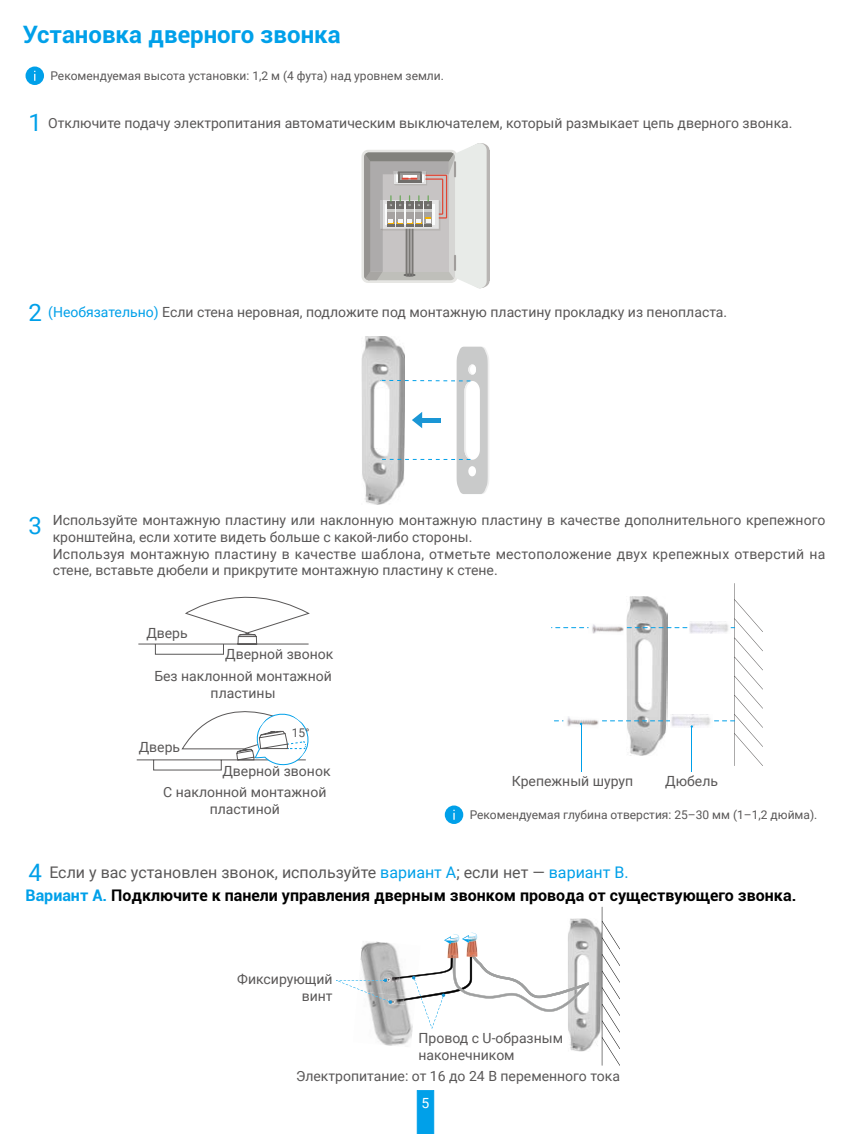
<style>
.page{position:relative;width:851px;height:1134px;background:#fff}
.page>*{position:absolute;margin:0;border:0;box-sizing:border-box;transform-origin:0 0}
.t1{font:700 24px "Roboto";color:#00a0e9}
.t2{font:700 16px/22.8px "Roboto";color:#000}
.t3{font:14px/16.8px "Roboto";color:#595757}
.t4{font:14px "Roboto";color:#fff}
.t5{font:12px "Roboto";color:#595757}
.s1{font-size:24px;color:#00a0e9}
.s2{color:#00a0e9}
.s3{font-weight:400;font-size:24px;color:#00a0e9}
.s4{font-weight:400;color:#595757}
.s5{font-weight:400;color:#00a0e9}
</style>
<div class="page">
<svg style="left:417px;top:1090px;width:17px;height:44px"></svg>
<div style="left:26px;top:67px;width:18px;height:18px;background:#00a0e9;border-radius:50%"></div>
<div style="left:361px;top:150px;width:96px;height:133px;background:#e6e6e3;border-radius:7px"></div>
<svg style="left:364px;top:143px;width:125px;height:146px"></svg>
<img style="left:361px;top:336px;width:40px;height:168px">
<svg style="left:380px;top:347px;width:109px;height:147px"></svg>
<hr style="left:580px;top:725px;width:1px;height:47px;background:#00a0e9">
<hr style="left:691px;top:727px;width:1px;height:45px;background:#00a0e9">
<svg style="left:136px;top:583px;width:627px;height:187px"></svg>
<svg style="left:444px;top:805px;width:19px;height:19px"></svg>
<svg style="left:336px;top:906px;width:284px;height:160px"></svg>
<h1 class="t1" style="left:23px;top:18px;width:319px">Установка дверного звонка</h1>
<p class="t5" style="left:50px;top:67px;width:395px">Рекомендуемая высота установки: 1,2 м (4 фута) над уровнем земли.</p>
<p class="t3" style="left:28px;top:114px;width:765px"><span class="s1">1</span> Отключите подачу электропитания автоматическим выключателем, который размыкает цепь дверного звонка.</p>
<p class="t3" style="left:28px;top:303px;width:700px"><span class="s1">2</span> <span class="s2">(Необязательно)</span> Если стена неровная, подложите под монтажную пластину прокладку из пенопласта.</p>
<p class="t3" style="left:53px;top:511px;width:774px;text-indent:-24px"><span class="s1">3</span> Используйте монтажную пластину или наклонную монтажную пластину в качестве дополнительного крепежного кронштейна, если хотите видеть больше с какой-либо стороны.<br>Используя монтажную пластину в качестве шаблона, отметьте местоположение двух крепежных отверстий на стене, вставьте дюбели и прикрутите монтажную пластину к стене.</p>
<p class="t3" style="left:146px;top:624px;width:43px">Дверь</p>
<p class="t3" style="left:154px;top:643px;width:180px;line-height:21.8px;text-align:right">Дверной звонок<br>Без наклонной монтажной</p>
<p class="t3" style="left:210px;top:684px;width:66px">пластины</p>
<p class="t3" style="left:139px;top:738px;width:43px">Дверь</p>
<p class="t5" style="left:292px;top:725px;width:19px">15°</p>
<p class="t3" style="left:222px;top:762px;width:110px">Дверной звонок</p>
<p class="t3" style="left:163px;top:783px;width:165px;text-align:center">С наклонной монтажной пластиной</p>
<p class="t3" style="left:512px;top:772px;width:123px">Крепежный шуруп</p>
<p class="t3" style="left:665px;top:772px;width:54px">Дюбель</p>
<p class="t5" style="left:469px;top:806px;width:349px">Рекомендуемая глубина отверстия: 25–30 мм (1–1,2 дюйма).</p>
<p class="t2" style="left:26px;top:861px;width:772px"><span class="s3">4</span> <span class="s4">Если у вас установлен звонок, используйте</span> <span class="s5">вариант A</span><span class="s4">; если нет —</span> <span class="s5">вариант B.<br></span><span class="s2">Вариант A.</span> Подключите к панели управления дверным звонком провода от существующего звонка.</p>
<p class="t3" style="left:237px;top:970px;width:97px;text-align:right">Фиксирующий винт</p>
<p class="t3" style="left:418px;top:1029px;width:146px">Провод с U-образным наконечником</p>
<p class="t3" style="left:296px;top:1066px;width:325px">Электропитание: от 16 до 24 В переменного тока</p>
<p class="t4" style="left:421px;top:1093px;width:9px">5</p>
</div>
